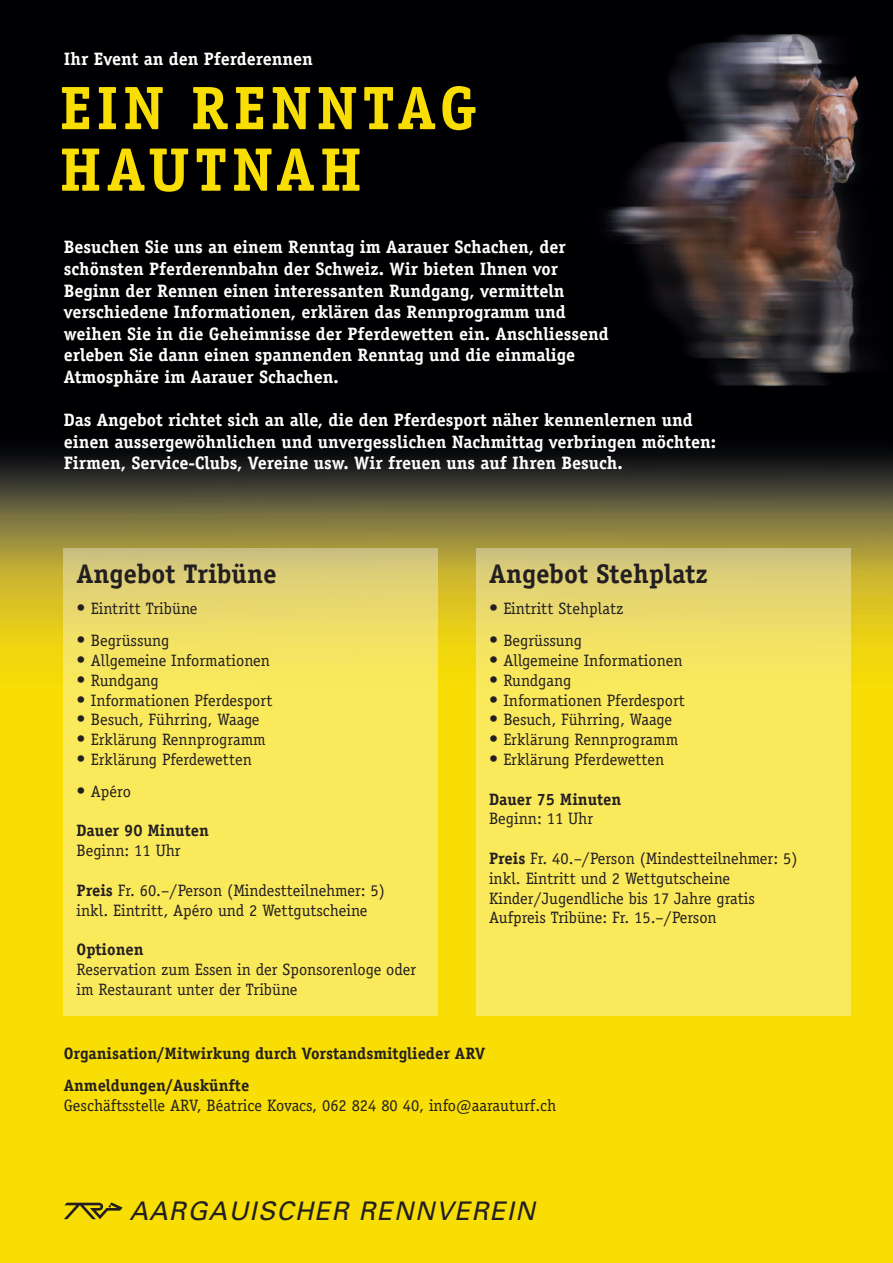
<style>
.page{position:relative;width:893px;height:1263px;background:#fff}
.page>*{position:absolute;margin:0;border:0;box-sizing:border-box;transform-origin:0 0}
.t1{font:700 61.5px/61.5px "Officina Serif";letter-spacing:.07em;color:#f8de04}
.t2{font:700 27px "Officina Serif";color:#231f20}
.t3{font:italic 25.65px "Univers";letter-spacing:.05em;color:#231f20}
.t4{font:700 18px/21.6px "Officina Serif";color:#fff}
.t5{font:16.5px/19.8px "Officina Serif";color:#231f20}
.t6{font:700 16.5px/31.8px "Officina Serif";color:#231f20}
.t7{font:16.5px "Officina Serif";letter-spacing:-.02em;color:#231f20}
.s1{font-size:18px}
.s2{font-weight:700}
</style>
<div class="page">
<img style="left:0;top:0;width:893px;height:1263px">
<svg style="left:64px;top:1202px;width:59px;height:17px"></svg>
<svg style="left:64px;top:549px;width:374px;height:467px;fill:#fbe95c"></svg>
<svg style="left:476px;top:549px;width:374px;height:467px;fill:#fbe95c"></svg>
<p class="t4" style="left:64px;top:48px;width:251px">Ihr Event an den Pferderennen</p>
<h1 class="t1" style="left:60px;top:77px;width:419px">EIN RENNTAG<br>HAUTNAH</h1>
<p class="t4" style="left:64px;top:236px;width:547px">Besuchen Sie uns an einem Renntag im Aarauer Schachen, der schönsten Pferderennbahn der Schweiz. Wir bieten Ihnen vor Beginn der Rennen einen interessanten Rundgang, vermitteln verschiedene Informationen, erklären das Rennprogramm und weihen Sie in die Geheimnisse der Pferdewetten ein. Anschliessend erleben Sie dann einen spannenden Renntag und die einmalige Atmosphäre im Aarauer Schachen.</p>
<p class="t4" style="left:64px;top:409px;width:654px">Das Angebot richtet sich an alle, die den Pferdesport näher kennenlernen und einen aussergewöhnlichen und unvergesslichen Nachmittag verbringen möchten:<br>Firmen, Service-Clubs, Vereine usw. Wir freuen uns auf Ihren Besuch.</p>
<h2 class="t2" style="left:77px;top:556px;width:202px">Angebot Tribüne</h2>
<p class="t5" style="left:77px;top:599px;width:122px"><span class="s1">•</span> Eintritt Tribüne</p>
<p class="t5" style="left:77px;top:631px;width:94px"><span class="s1">•</span> Begrüssung</p>
<p class="t5" style="left:77px;top:650px;width:195px"><span class="s1">•</span> Allgemeine Informationen</p>
<p class="t7" style="left:77px;top:670px;width:84px"><span class="s1">•</span> Rundgang</p>
<p class="t5" style="left:77px;top:690px;width:197px"><span class="s1">•</span> Informationen Pferdesport</p>
<p class="t5" style="left:77px;top:710px;width:185px"><span class="s1">•</span> Besuch, Führring, Waage</p>
<p class="t5" style="left:77px;top:730px;width:191px"><span class="s1">•</span> Erklärung Rennprogramm</p>
<p class="t5" style="left:77px;top:749px;width:177px"><span class="s1">•</span> Erklärung Pferdewetten</p>
<p class="t5" style="left:77px;top:781px;width:56px"><span class="s1">•</span> Apéro</p>
<p class="t6" style="left:77px;top:815px;width:134px">Dauer 90 Minuten</p>
<p class="t5" style="left:77px;top:841px;width:106px">Beginn: 11 Uhr</p>
<p class="t5" style="left:77px;top:880px;width:310px"><span class="s2">Preis</span> Fr. 60.–/Person (Mindestteilnehmer: 5) inkl. Eintritt, Apéro und 2 Wettgutscheine</p>
<p class="t6" style="left:77px;top:933px;width:68px">Optionen</p>
<p class="t5" style="left:77px;top:959px;width:341px">Reservation zum Essen in der Sponsorenloge oder im Restaurant unter der Tribüne</p>
<h2 class="t2" style="left:489px;top:556px;width:221px">Angebot Stehplatz</h2>
<p class="t5" style="left:489px;top:599px;width:136px"><span class="s1">•</span> Eintritt Stehplatz</p>
<p class="t5" style="left:489px;top:631px;width:94px"><span class="s1">•</span> Begrüssung</p>
<p class="t5" style="left:489px;top:650px;width:195px"><span class="s1">•</span> Allgemeine Informationen</p>
<p class="t7" style="left:489px;top:670px;width:84px"><span class="s1">•</span> Rundgang</p>
<p class="t5" style="left:489px;top:690px;width:197px"><span class="s1">•</span> Informationen Pferdesport</p>
<p class="t5" style="left:489px;top:710px;width:185px"><span class="s1">•</span> Besuch, Führring, Waage</p>
<p class="t5" style="left:489px;top:730px;width:191px"><span class="s1">•</span> Erklärung Rennprogramm</p>
<p class="t5" style="left:489px;top:749px;width:177px"><span class="s1">•</span> Erklärung Pferdewetten</p>
<p class="t6" style="left:489px;top:783px;width:134px">Dauer 75 Minuten</p>
<p class="t5" style="left:489px;top:809px;width:106px">Beginn: 11 Uhr</p>
<p class="t5" style="left:489px;top:848px;width:310px"><span class="s2">Preis</span> Fr. 40.–/Person (Mindestteilnehmer: 5) inkl. Eintritt und 2 Wettgutscheine Kinder/Jugendliche bis 17 Jahre gratis Aufpreis Tribüne: Fr. 15.–/Person</p>
<p class="t6" style="left:64px;top:1037px;width:423px">Organisation/Mitwirkung durch Vorstandsmitglieder ARV<br>Anmeldungen/Auskünfte</p>
<p class="t5" style="left:64px;top:1095px;width:494px">Geschäftsstelle ARV, Béatrice Kovacs, 062 824 80 40, info@aarauturf.ch</p>
<h3 class="t3" style="left:129px;top:1195px;width:407px">AARGAUISCHER RENNVEREIN</h3>
</div>
